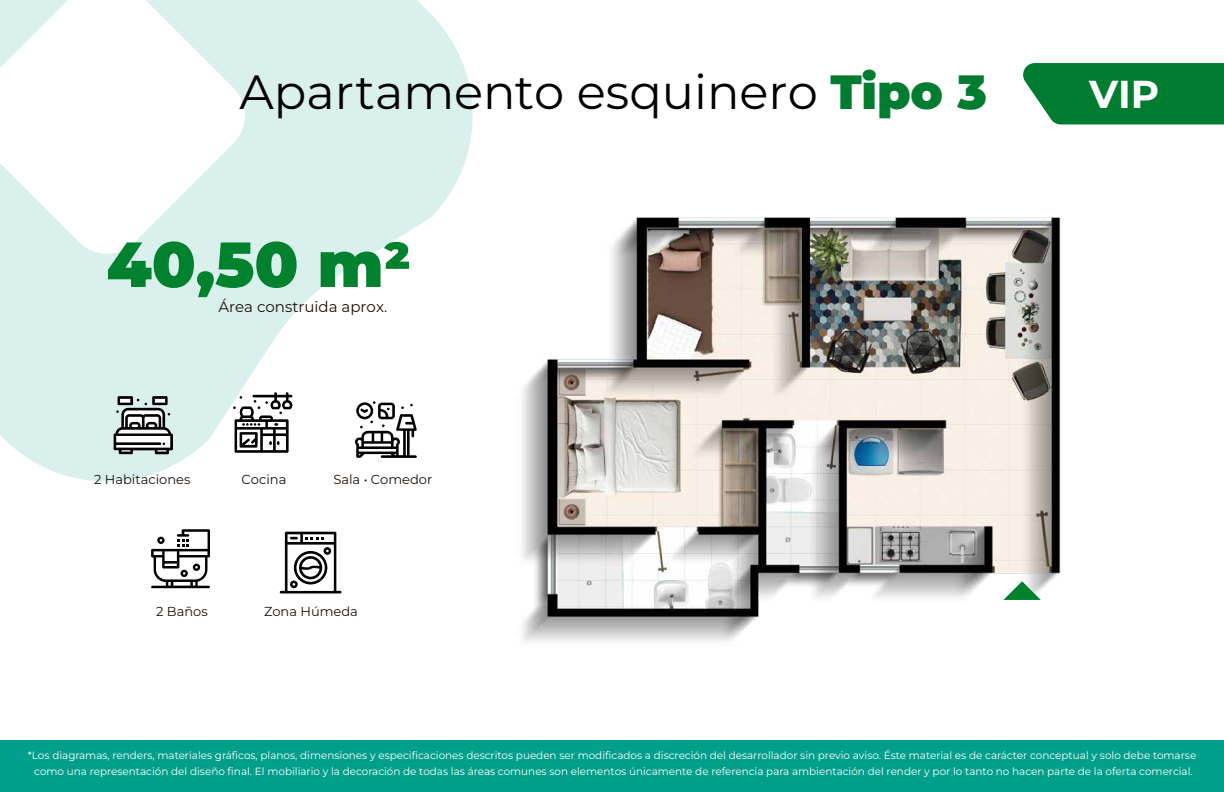
<style>
.page{position:relative;width:1224px;height:792px;background:#fff}
.page>*{position:absolute;margin:0;border:0;box-sizing:border-box;transform-origin:0 0}
.t1{font:900 63.6px "Montserrat";color:#00812e}
.t2{font:48px "Montserrat";color:#020102}
.t3{font:700 38.9px "Montserrat";color:#fff}
.t4{font:15px "Montserrat";color:#1d110b}
.t5{font:13px "Montserrat";color:#1d110b}
.t6{font:10.4px/16.4px "Montserrat";color:#fff;text-align:center}
.s1{font-weight:900;color:#007c30}
</style>
<div class="page">
<img style="left:522px;top:217px;width:539px;height:425px">
<svg style="left:0;top:0;width:473px;height:482px;fill:#d9f0ed"></svg>
<svg style="left:0;top:0;width:68px;height:68px"></svg>
<div style="left:0;top:740px;width:1224px;height:52px;background:#009f8c"></div>
<svg style="left:1003px;top:581px;width:38px;height:19px"></svg>
<svg style="left:1023px;top:63px;width:201px;height:61px;background:#11843d"></svg>
<svg style="left:151px;top:529px;width:59px;height:59px"></svg>
<svg style="left:280px;top:532px;width:62px;height:61px"></svg>
<svg style="left:355px;top:401px;width:62px;height:57px"></svg>
<svg style="left:114px;top:396px;width:59px;height:58px"></svg>
<svg style="left:233px;top:392px;width:61px;height:61px"></svg>
<h2 class="t2" style="left:240px;top:60px;width:749px">Apartamento esquinero <span class="s1">Tipo 3</span></h2>
<h3 class="t3" style="left:1089px;top:68px;width:72px">VIP</h3>
<h1 class="t1" style="left:107px;top:222px;width:306px">40,50 m2</h1>
<h3 class="t4" style="left:218px;top:297px;width:170px">Área construida aprox.</h3>
<p class="t5" style="left:94px;top:470px;width:98px">2 Habitaciones</p>
<p class="t5" style="left:242px;top:470px;width:46px">Cocina</p>
<p class="t5" style="left:333px;top:470px;width:100px">Sala • Comedor</p>
<p class="t5" style="left:156px;top:603px;width:53px">2 Baños</p>
<p class="t5" style="left:264px;top:603px;width:95px">Zona Húmeda</p>
<p class="t6" style="left:28px;top:746px;width:1170px">*Los diagramas, renders, materiales gráficos, planos, dimensiones y especificaciones descritos pueden ser modificados a discreción del desarrollador sin previo aviso. Éste material es de carácter conceptual y solo debe tomarse como una representación del diseño final. El mobiliario y la decoración de todas las áreas comunes son elementos únicamente de referencia para ambientación del render y por lo tanto no hacen parte de la oferta comercial.</p>
</div>
